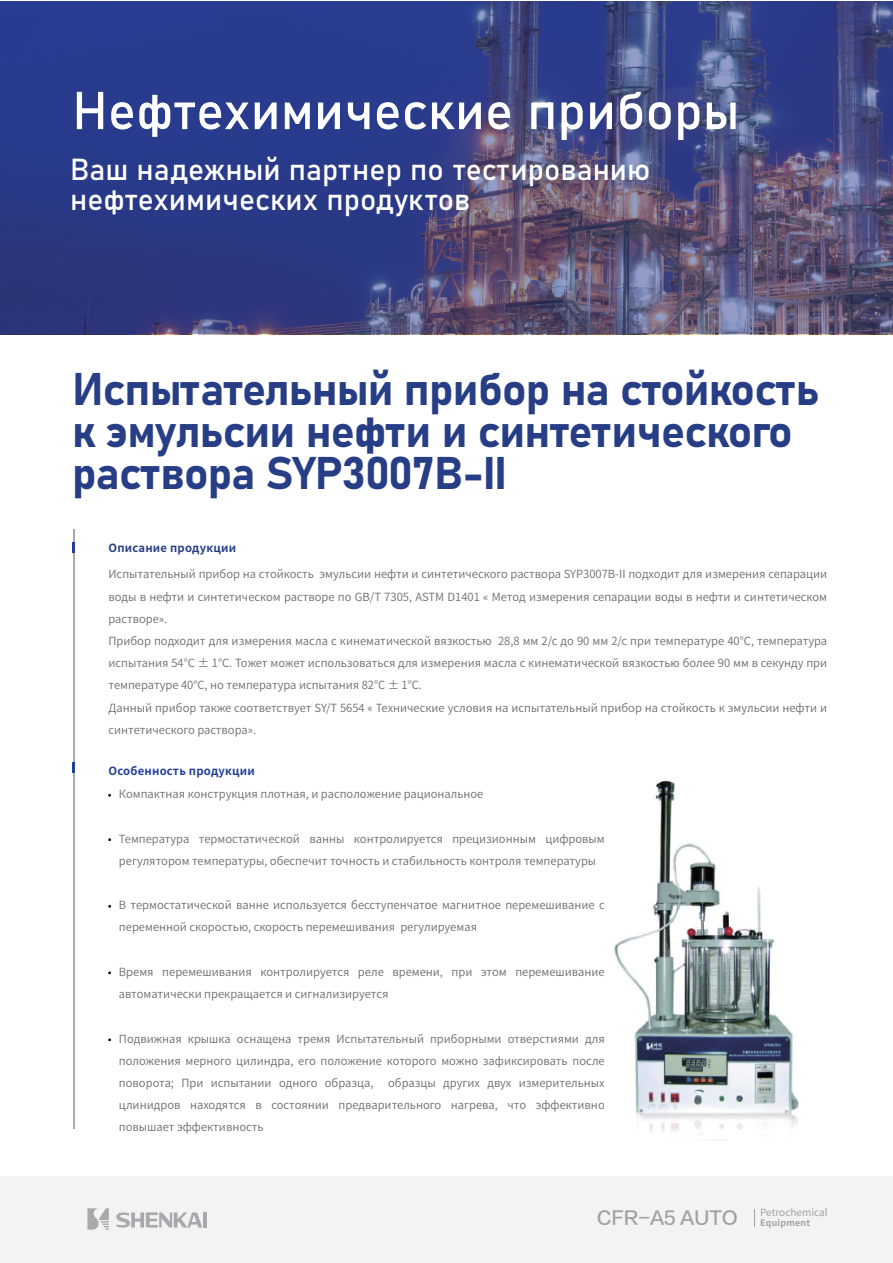
<style>
.page{position:relative;width:893px;height:1263px;background:#fff}
.page>*{position:absolute;margin:0;border:0;box-sizing:border-box;transform-origin:0 0}
.t1{font:52.5px "Bahnschrift";color:#fff}
.t2{font:45.15px/42.2px "Bahnschrift";letter-spacing:-.02em;color:#273e86}
.t3{font:30px/29.4px "Bahnschrift";color:#fff}
.t4{font:18.15px "FZLTZHK GBK1 0";letter-spacing:-.02em;color:#a0a2a4}
.t5{font:11.25px/22.2px "Source Han Sans CN";color:#6c6d70}
.t6{font:700 11.25px "Source Han Sans CN";letter-spacing:.02em;color:#223f99}
.t7{font:700 11.25px "Source Han Sans CN";letter-spacing:.02em;color:#273e86}
.t8{font:10.05px "Source Han Sans CN";color:#a2a1a2}
</style>
<div class="page">
<div style="left:0;top:1177px;width:893px;height:86px;background:#f3f3f3"></div>
<svg style="left:87px;top:1208px;width:22px;height:22px"></svg>
<hr style="left:203px;top:1212px;width:4px;height:15px;background:#a8a9ad">
<svg style="left:116px;top:1212px;width:86px;height:15px"></svg>
<hr style="left:73px;top:529px;width:1px;height:599px;background:#a8a9ad">
<svg style="left:72px;top:542px;width:3px;height:11px"></svg>
<svg style="left:72px;top:762px;width:3px;height:11px"></svg>
<svg style="left:0;top:1px;width:893px;height:333px;background:#3e4583"></svg>
<img style="left:614px;top:780px;width:185px;height:361px">
<h1 class="t1" style="left:72px;top:71px;width:669px">Нефтехимические приборы</h1>
<h3 class="t3" style="left:70px;top:153px;width:582px">Ваш надежный партнер по тестированию нефтехимических продуктов</h3>
<h2 class="t2" style="left:72px;top:365px;width:749px">Испытательный прибор на стойкость к эмульсии нефти и синтетического раствора SYP3007B-II</h2>
<p class="t7" style="left:108px;top:542px;width:129px">Описание продукции</p>
<p class="t5" style="left:108px;top:563px;width:720px">Испытательный прибор на стойкость эмульсии нефти и синтетического раствора SYP3007B-II подходит для измерения сепарации воды в нефти и синтетическом растворе по GB/T 7305, ASTM D1401 « Метод измерения сепарации воды в нефти и синтетическом растворе».<br>Прибор подходит для измерения масла с кинематической вязкостью 28,8 мм 2/с до 90 мм 2/с при температуре 40°С, температура испытания 54°С ± 1°С. Тожет может использоваться для измерения масла с кинематической вязкостью более 90 мм в секунду при температуре 40°C, но температура испытания 82°C ± 1°C.<br>Данный прибор также соответствует SY/T 5654 « Технические условия на испытательный прибор на стойкость к эмульсии нефти и синтетического раствора».</p>
<p class="t6" style="left:108px;top:764px;width:148px">Особенность продукции</p>
<p class="t5" style="left:119px;top:783px;width:366px">Компактная конструкция плотная, и расположение рациональное</p>
<p class="t5" style="left:119px;top:828px;width:487px">Температура термостатической ванны контролируется прецизионным цифровым регулятором температуры, обеспечит точность и стабильность контроля температуры</p>
<p class="t5" style="left:119px;top:894px;width:487px">В термостатической ванне используется бесступенчатое магнитное перемешивание с переменной скоростью, скорость перемешивания регулируемая</p>
<p class="t5" style="left:119px;top:961px;width:487px">Время перемешивания контролируется реле времени, при этом перемешивание автоматически прекращается и сигнализируется</p>
<p class="t5" style="left:119px;top:1027px;width:487px;text-align:justify">Подвижная крышка оснащена тремя Испытательный приборными отверстиями для положения мерного цилиндра, его положение которого можно зафиксировать после поворота; При испытании одного образца,</p>
<p class="t5" style="left:119px;top:1072px;width:487px;text-align:justify;text-indent:269px">образцы других двух измерительных цлинидров находятся в состоянии предварительного нагрева, что эффективно повышает эффективность</p>
<p class="t8" style="left:760px;top:1206px;width:69px">Petrochemical</p>
<h3 class="t4" style="left:597px;top:1208px;width:215px">CFR-A5 AUTO <sub>Equipment</sub></h3>
</div>
